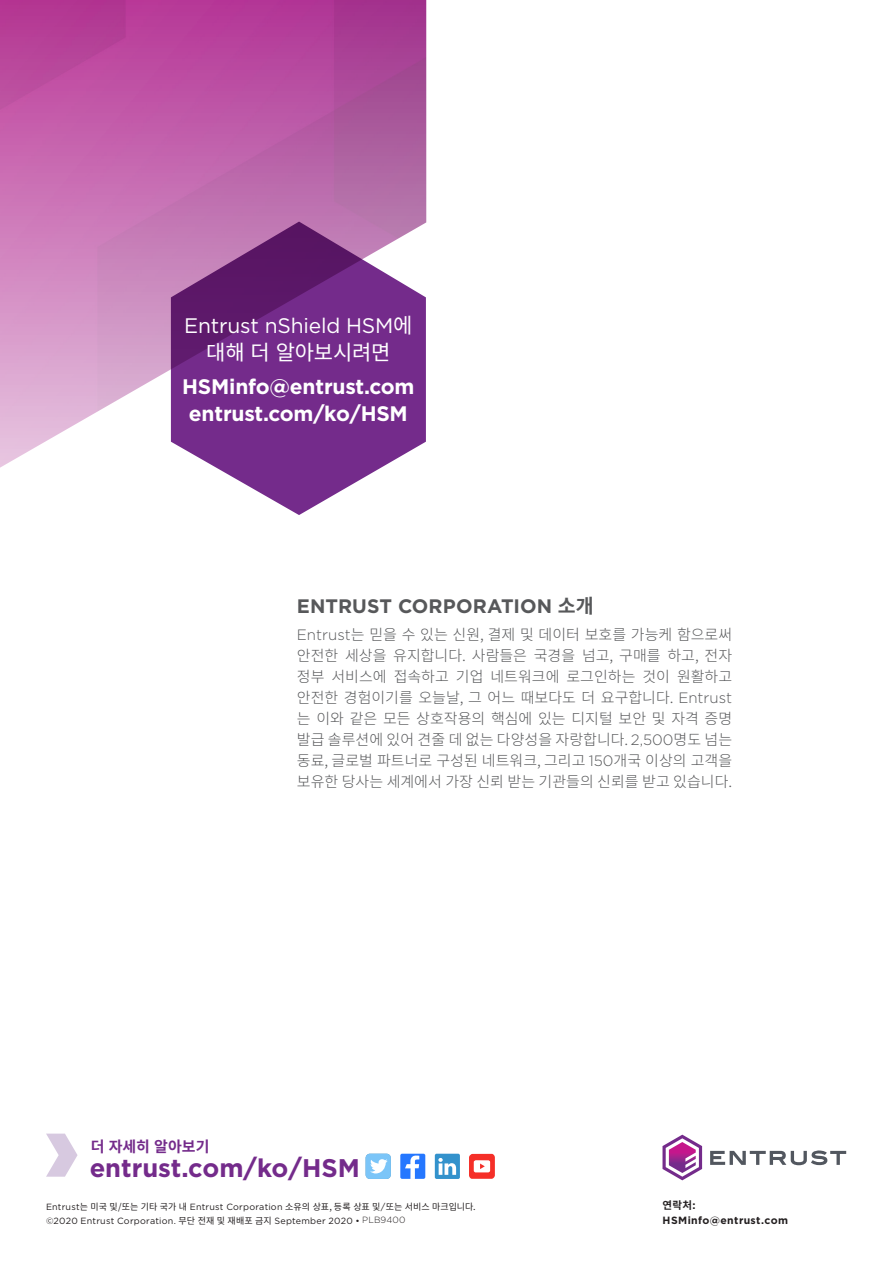
<style>
.page{position:relative;width:893px;height:1263px;background:#fff}
.page>*{position:absolute;margin:0;border:0;box-sizing:border-box;transform-origin:0 0}
.t1{font:700 25.5px "Gotham";color:#742b8b}
.t2{font:700 21px/27px "Gotham";letter-spacing:-.01em;color:#fff;text-align:center}
.t3{font:21px "Gotham";letter-spacing:-.01em;color:#fff}
.t4{font:21px "Noto Sans CJ Kkr";letter-spacing:-.01em;color:#fff}
.t5{font:700 19.5px "Gotham";letter-spacing:.005em;color:#57585a}
._4_Body_Text{font:300 15px/21px "Noto Sans CJ Kkr";color:#57585a;text-align:justify}
.t6{font:700 15px "Noto Sans CJ Kkr";color:#742b8b}
.t7{font:700 10.5px "Gotham";letter-spacing:.035em;color:#231f20}
.t8{font:700 10.5px "Noto Sans CJ Kkr";color:#231f20}
.t9{font:9px "Noto Sans CJ Kkr";color:#231f20}
._4_Body_Text-2{font:9px "Gotham";letter-spacing:.025em;color:#231f20}
.s1{font-family:"Noto Sans CJ Kkr"}
.s2{font-family:"Gotham"}
.s3{font-weight:300}
</style>
<div class="page">
<img style="left:0;top:0;width:426px;height:468px">
<svg style="left:46px;top:1133px;width:32px;height:44px"></svg>
<svg style="left:710px;top:1150px;width:136px;height:15px"></svg>
<svg style="left:662px;top:1135px;width:40px;height:45px"></svg>
<svg style="left:171px;top:222px;width:255px;height:293px;fill:#742b8b"></svg>
<div style="left:400px;top:1154px;width:25px;height:25px;background:#2577ff;border-radius:2px"></div>
<svg style="left:405px;top:1155px;width:14px;height:24px"></svg>
<div style="left:435px;top:1154px;width:25px;height:25px;background:#3392cc;border-radius:2px"></div>
<svg style="left:438px;top:1158px;width:18px;height:17px"></svg>
<div style="left:366px;top:1154px;width:25px;height:25px;background:#7bc5f8;border-radius:4px"></div>
<svg style="left:370px;top:1159px;width:18px;height:14px"></svg>
<svg style="left:469px;top:1154px;width:26px;height:25px"></svg>
<h2 class="t3" style="left:184px;top:312px;width:230px">Entrust nShield HSM<span class="s1">에</span></h2>
<h2 class="t4" style="left:206px;top:340px;width:186px">대해 더 알아보시려면</h2>
<h2 class="t2" style="left:182px;top:373px;width:234px">HSMinfo@entrust.com entrust.com/ko/HSM</h2>
<h3 class="t5" style="left:297px;top:593px;width:298px">ENTRUST CORPORATION <span class="s1">소개</span></h3>
<p class="_4_Body_Text" style="left:297px;top:624px;width:437px"><span class="s2">Entrust</span>는 믿을 수 있는 신원, 결제 및 데이터 보호를 가능케 함으로써 안전한 세상을 유지합니다. 사람들은 국경을 넘고, 구매를 하고, 전자 정부 서비스에 접속하고 기업 네트워크에 로그인하는 것이 원활하고 안전한 경험이기를 오늘날, 그 어느 때보다도 더 요구합니다. <span class="s2">Entrust </span>는 이와 같은 모든 상호작용의 핵심에 있는 디지털 보안 및 자격 증명 발급 솔루션에 있어 견줄 데 없는 다양성을 자랑합니다. <span class="s2">2,500</span>명도 넘는 동료, 글로벌 파트너로 구성된 네트워크, 그리고 <span class="s2">150</span>개국 이상의 고객을 보유한 당사는 세계에서 가장 신뢰 받는 기관들의 신뢰를 받고 있습니다.</p>
<p class="t6" style="left:91px;top:1138px;width:120px">더 자세히 알아보기</p>
<h1 class="t1" style="left:90px;top:1151px;width:272px">entrust.com/ko/HSM</h1>
<p class="t9" style="left:46px;top:1201px;width:431px"><span class="s2">Entrust</span>는 미국 및/또는 기타 국가 내 <span class="s2">Entrust Corporation</span> 소유의 상표, 등록 상표 및<span class="s2">/</span>또는 서비스 마크입니다.</p>
<p class="_4_Body_Text-2" style="left:46px;top:1215px;width:361px">©2020 Entrust Corporation. <span class="s1">무단 전재 및 재배포 금지</span> September 2020 • <span class="s3">PLB9400</span></p>
<p class="_4_Body_Text-2" style="left:400px;top:1215px;width:8px">0</p>
<p class="t8" style="left:663px;top:1199px;width:34px">연락처<span class="s2">:</span></p>
<p class="t7" style="left:663px;top:1213px;width:127px">HSMinfo@entrust.com</p>
</div>
